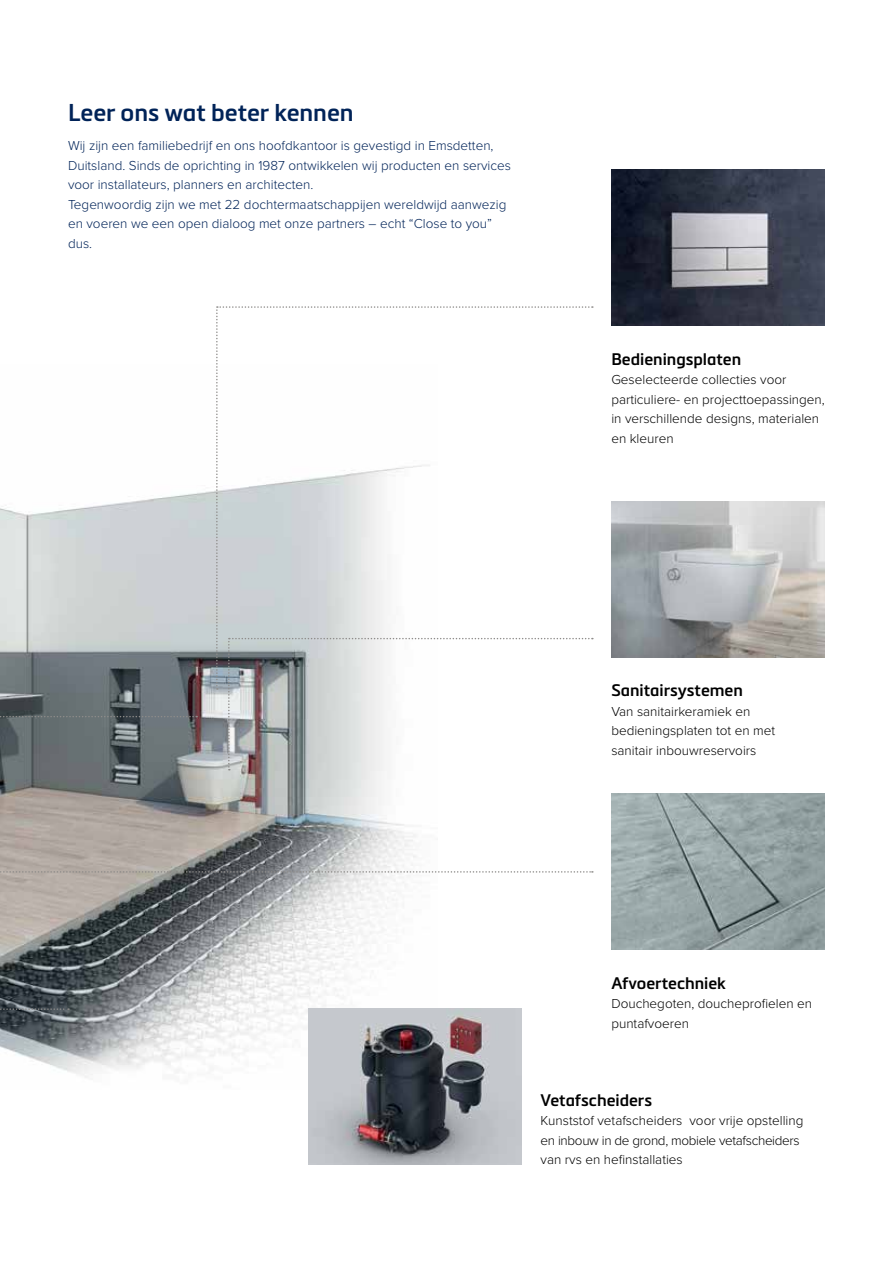
<style>
.page{position:relative;width:893px;height:1263px;background:#fff}
.page>*{position:absolute;margin:0;border:0;box-sizing:border-box;transform-origin:0 0}
.t1{font:600 24px "Metronic Pro";color:#002358}
.t2{font:600 16.5px "Metronic Pro";color:#000}
.t3{font:300 13.5px/19.5px "Proxima Nova";color:#000}
.t4{font:300 13.5px/19.5px "Proxima Nova";color:#002358}
</style>
<div class="page">
<img style="left:0;top:490px;width:417px;height:588px">
<svg style="left:0;top:716px;width:197px;height:1px"></svg>
<svg style="left:0;top:1008px;width:69px;height:2px"></svg>
<svg style="left:0;top:871px;width:593px;height:2px"></svg>
<img style="left:611px;top:501px;width:214px;height:156px">
<img style="left:611px;top:170px;width:214px;height:156px">
<img style="left:308px;top:1008px;width:214px;height:156px">
<svg style="left:216px;top:306px;width:377px;height:464px"></svg>
<img style="left:611px;top:794px;width:214px;height:156px">
<h1 class="t1" style="left:68px;top:98px;width:287px">Leer ons wat beter kennen</h1>
<p class="t4" style="left:68px;top:135px;width:444px">Wij zijn een familiebedrijf en ons hoofdkantoor is gevestigd in Emsdetten, Duitsland. Sinds de oprichting in 1987 ontwikkelen wij producten en services voor installateurs, planners en architecten.<br>Tegenwoordig zijn we met 22 dochtermaatschappijen wereldwijd aanwezig en voeren we een open dialoog met onze partners – echt “Close to you” dus.</p>
<p class="t2" style="left:611px;top:349px;width:131px">Bedieningsplaten</p>
<p class="t3" style="left:611px;top:369px;width:215px">Geselecteerde collecties voor particuliere- en projecttoepassingen, in verschillende designs, materialen en kleuren</p>
<p class="t2" style="left:611px;top:680px;width:133px">Sanitairsystemen</p>
<p class="t3" style="left:611px;top:701px;width:165px">Van sanitairkeramiek en bedieningsplaten tot en met sanitair inbouwreservoirs</p>
<p class="t2" style="left:611px;top:973px;width:116px">Afvoertechniek</p>
<p class="t3" style="left:611px;top:993px;width:202px">Douchegoten, doucheprofielen en puntafvoeren</p>
<p class="t2" style="left:541px;top:1090px;width:113px">Vetafscheiders</p>
<p class="t3" style="left:541px;top:1110px;width:264px">Kunststof vetafscheiders voor vrije opstelling en inbouw in de grond, mobiele vetafscheiders van rvs en hefinstallaties</p>
</div>
